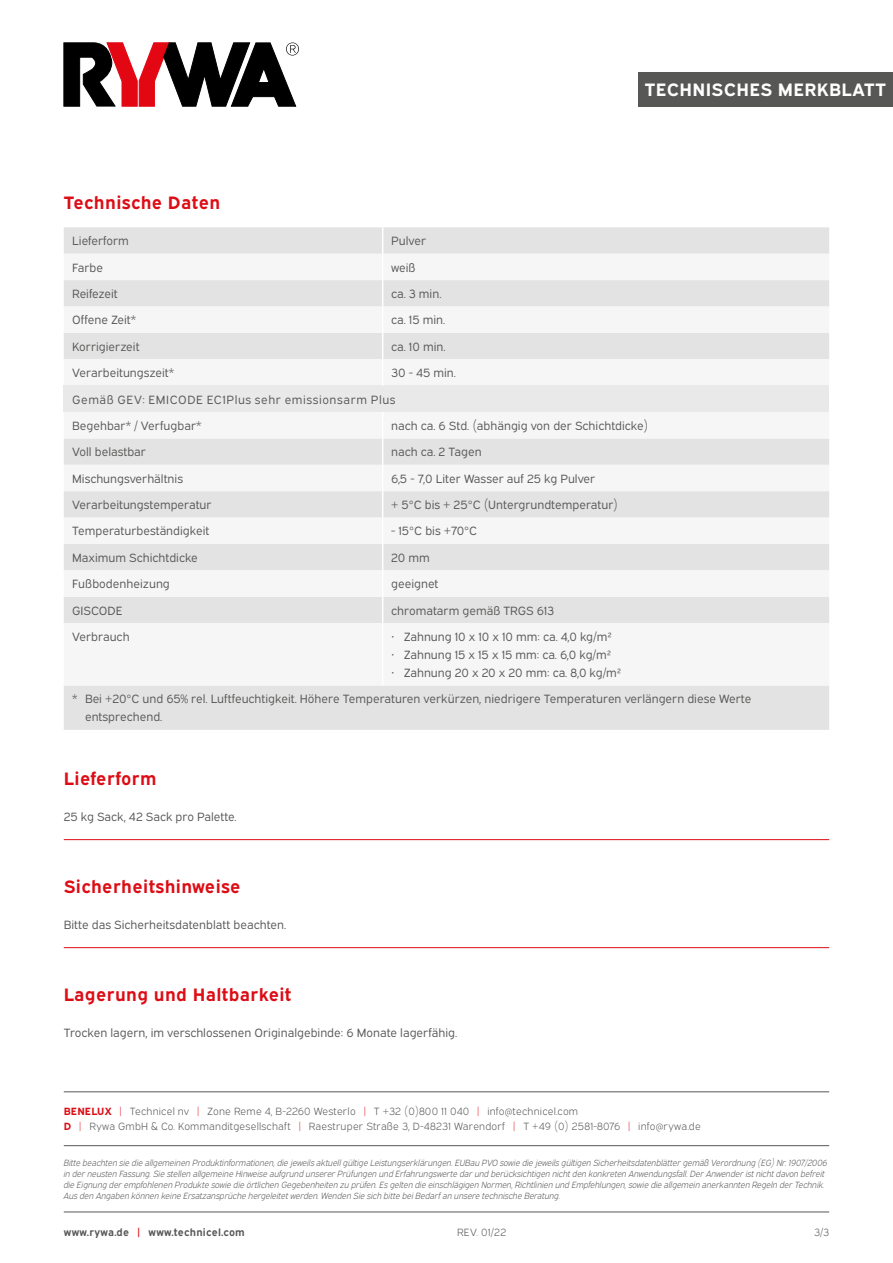
<style>
.page{position:relative;width:893px;height:1263px;background:#fff}
.page>*{position:absolute;margin:0;border:0;box-sizing:border-box;transform-origin:0 0}
.t1{font:700 18px "Expressway Rg";letter-spacing:.02em;color:#dc0d15}
.t2{font:700 18px "Expressway Rg";letter-spacing:.02em;color:#fff}
.t3{font:12px/26.4px "Expressway Bk";color:#575756}
.t4{font:12px/26.4px "Expressway Bk";letter-spacing:.045em;color:#575756}
.t5{font:10.5px/15px "Expressway Lt";letter-spacing:.02em;color:#575756}
.t6{font:700 10.5px "Expressway Rg";letter-spacing:.02em;color:#575756}
.t7{font:italic 9px/10.8px "Expressway Lt";color:#575756}
.s1{font-family:"Expressway Rg";font-weight:700;color:#dc0d15}
.s2{color:#dc0d15}
</style>
<div class="page">
<hr style="left:64px;top:1145px;width:765px;height:1px;background:#575756">
<hr style="left:64px;top:1212px;width:765px;height:1px;background:#575756">
<hr style="left:64px;top:1091px;width:765px;height:1px;background:#575756">
<svg style="left:64px;top:43px;width:235px;height:63px"></svg>
<div style="left:638px;top:72px;width:255px;height:34px;background:#575756"></div>
<div style="left:64px;top:227px;width:765px;height:503px;background:#e3e3e3"></div>
<svg style="left:64px;top:254px;width:765px;height:431px;fill:#f6f6f6"></svg>
<div style="left:64px;top:386px;width:765px;height:26px;background:#e9e9e9"></div>
<svg style="left:382px;top:227px;width:1px;height:159px"></svg>
<svg style="left:382px;top:412px;width:1px;height:211px"></svg>
<hr style="left:382px;top:623px;width:1px;height:62px;background:#fff">
<hr style="left:64px;top:839px;width:765px;height:1px;background:#dc0d15">
<hr style="left:64px;top:947px;width:765px;height:1px;background:#dc0d15">
<h1 class="t1" style="left:64px;top:189px;width:158px">Technische Daten</h1>
<h1 class="t2" style="left:645px;top:76px;width:243px">TECHNISCHES MERKBLATT</h1>
<p class="t3" style="left:72px;top:227px;width:58px">Lieferform</p>
<p class="t3" style="left:391px;top:227px;width:36px">Pulver</p>
<p class="t3" style="left:72px;top:253px;width:32px">Farbe</p>
<p class="t3" style="left:391px;top:253px;width:26px">weiß</p>
<p class="t3" style="left:72px;top:279px;width:47px">Reifezeit</p>
<p class="t3" style="left:391px;top:279px;width:52px">ca. 3 min.</p>
<p class="t3" style="left:72px;top:306px;width:65px">Offene Zeit*</p>
<p class="t3" style="left:391px;top:306px;width:56px">ca. 15 min.</p>
<p class="t3" style="left:72px;top:332px;width:69px">Korrigierzeit</p>
<p class="t3" style="left:391px;top:332px;width:56px">ca. 10 min.</p>
<p class="t3" style="left:72px;top:358px;width:103px">Verarbeitungszeit*</p>
<p class="t4" style="left:72px;top:358px;width:385px;text-indent:319px">30 - 45 min.<br>Gemäß GEV: EMICODE EC1Plus sehr emissionsarm Plus<br>Begehbar* / Verfugbar*</p>
<p class="t3" style="left:391px;top:411px;width:259px">nach ca. 6 Std. (abhängig von der Schichtdicke)</p>
<p class="t3" style="left:72px;top:438px;width:75px">Voll belastbar</p>
<p class="t3" style="left:391px;top:438px;width:92px">nach ca. 2 Tagen</p>
<p class="t3" style="left:72px;top:464px;width:112px">Mischungsverhältnis</p>
<p class="t3" style="left:391px;top:464px;width:206px">6,5 - 7,0 Liter Wasser auf 25 kg Pulver</p>
<p class="t3" style="left:72px;top:490px;width:141px">Verarbeitungstemperatur</p>
<p class="t3" style="left:391px;top:490px;width:228px">+ 5°C bis + 25°C (Untergrundtemperatur)</p>
<p class="t3" style="left:72px;top:517px;width:139px">Temperaturbeständigkeit</p>
<p class="t3" style="left:391px;top:517px;width:88px">- 15°C bis +70°C</p>
<p class="t3" style="left:72px;top:543px;width:127px">Maximum Schichtdicke</p>
<p class="t3" style="left:391px;top:543px;width:40px">20 mm</p>
<p class="t3" style="left:72px;top:569px;width:99px">Fußbodenheizung</p>
<p class="t3" style="left:391px;top:569px;width:49px">geeignet</p>
<p class="t3" style="left:72px;top:596px;width:52px">GISCODE</p>
<p class="t3" style="left:391px;top:596px;width:164px">chromatarm gemäß TRGS 613</p>
<p class="t3" style="left:72px;top:622px;width:59px">Verbrauch</p>
<p class="t3" style="left:391px;top:622px;width:222px">• Zahnung 10 x 10 x 10 mm: ca. 4,0 kg/m²</p>
<p class="t3" style="left:391px;top:640px;width:222px">• Zahnung 15 x 15 x 15 mm: ca. 6,0 kg/m²</p>
<p class="t3" style="left:72px;top:658px;width:681px;text-indent:319px">• Zahnung 20 x 20 x 20 mm: ca. 8,0 kg/m²<br>* Bei +20°C und 65% rel. Luftfeuchtigkeit. Höhere Temperaturen verkürzen, niedrigere Temperaturen verlängern diese Werte</p>
<p class="t3" style="left:85px;top:703px;width:79px">entsprechend.</p>
<h1 class="t1" style="left:64px;top:765px;width:94px">Lieferform</h1>
<p class="t3" style="left:64px;top:803px;width:174px">25 kg Sack, 42 Sack pro Palette.</p>
<h1 class="t1" style="left:64px;top:873px;width:178px">Sicherheitshinweise</h1>
<p class="t3" style="left:64px;top:911px;width:224px">Bitte das Sicherheitsdatenblatt beachten.</p>
<h1 class="t1" style="left:64px;top:981px;width:229px">Lagerung und Haltbarkeit</h1>
<p class="t3" style="left:64px;top:1019px;width:395px">Trocken lagern, im verschlossenen Originalgebinde: 6 Monate lagerfähig.</p>
<p class="t5" style="left:64px;top:1103px;width:638px"><span class="s1">BENELUX</span> <span class="s2">|</span> Technicel nv <span class="s2">|</span> Zone Reme 4, B-2260 Westerlo <span class="s2">|</span> T +32 (0)800 11 040 <span class="s2">|</span> info@technicel.com<br><span class="s1">D</span> <span class="s2">|</span> Rywa GmbH &amp; Co. Kommanditgesellschaft <span class="s2">|</span> Raestruper Straße 3, D-48231 Warendorf <span class="s2">|</span> T +49 (0) 2581-8076 <span class="s2">|</span> info@rywa.de</p>
<p class="t7" style="left:64px;top:1157px;width:765px">Bitte beachten sie die allgemeinen Produktinformationen, die jeweils aktuell gültige Leistungserklärungen. EUBau PVO sowie die jeweils gültigen Sicherheitsdatenblätter gemäß Verordnung (EG) Nr. 1907/2006 in der neusten Fassung. Sie stellen allgemeine Hinweise aufgrund unserer Prüfungen und Erfahrungswerte dar und berücksichtigen nicht den konkreten Anwendungsfall. Der Anwender ist nicht davon befreit die Eignung der empfohlenen Produkte sowie die örtlichen Gegebenheiten zu prüfen. Es gelten die einschlägigen Normen, Richtlinien und Empfehlungen, sowie die allgemein anerkannten Regeln der Technik.<br>Aus den Angaben können keine Ersatzansprüche hergeleitet werden. Wenden Sie sich bitte bei Bedarf an unsere technische Beratung.</p>
<p class="t6" style="left:64px;top:1223px;width:183px">www.rywa.de <span class="s2">|</span> www.technicel.com</p>
<p class="t5" style="left:457px;top:1223px;width:51px">REV. 01/22</p>
<p class="t5" style="left:814px;top:1223px;width:16px">3/3</p>
</div>
